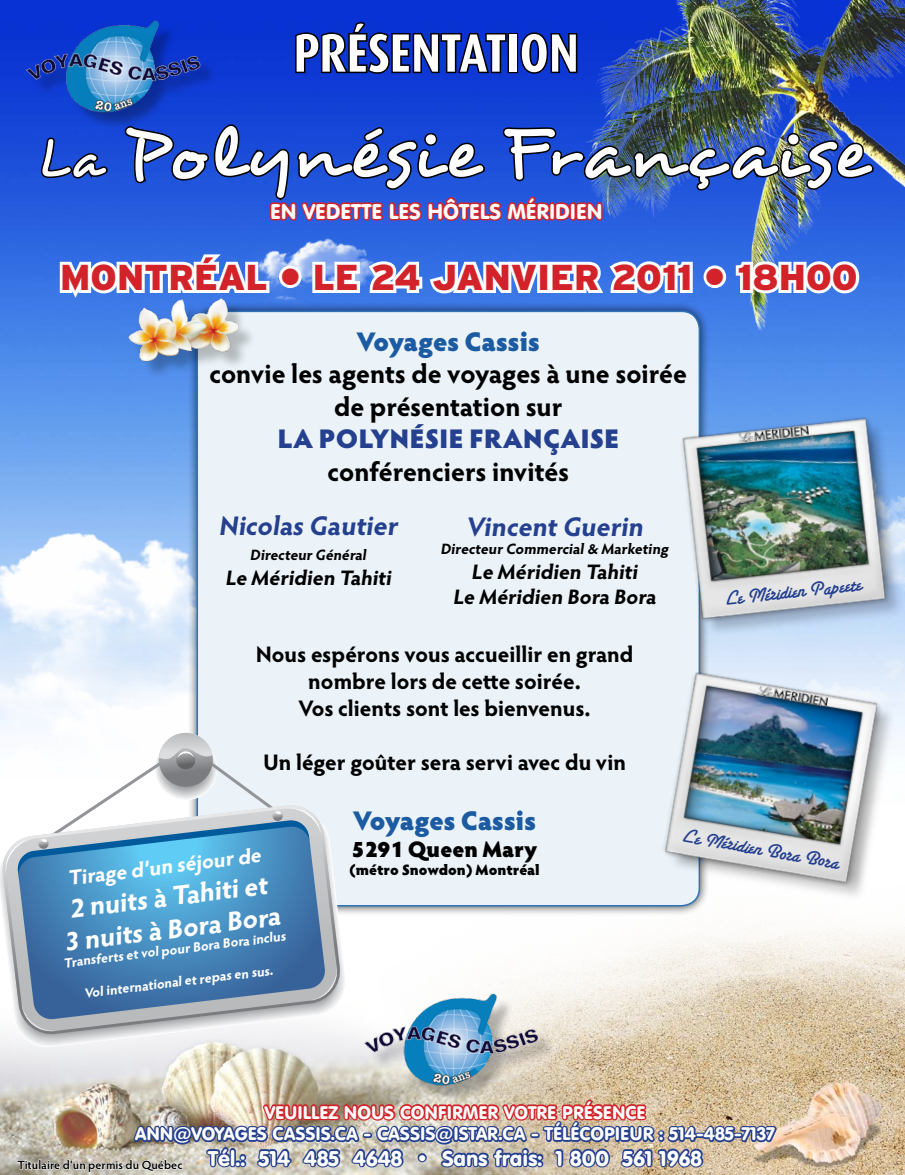
<style>
.page{position:relative;width:905px;height:1175px;background:#fff}
.page>*{position:absolute;margin:0;border:0;box-sizing:border-box;transform-origin:0 0}
.t1{font:75px "Desyrel";letter-spacing:.01em;color:#fff}
.t2{font:700 54px "Dax Condensed";letter-spacing:-.005em;color:#fff}
.t3{font:900 36px "Interstate";color:#d2232a}
.t4{font:700 27px/32.4px "Hypatia Sans Pro";letter-spacing:-.005em;color:#000;text-align:center}
.t5{font:700 27px/32.4px "Hypatia Sans Pro";color:#fff;text-align:center}
.t6{font:700 27px "Hypatia Sans Pro";color:#25408f}
.t7{font:900 27px "Hypatia Sans Pro";letter-spacing:-.015em;color:#1c5ba2}
.t8{font:900 27px "Hypatia Sans Pro";color:#25408f}
.t9{font:700 22.5px/27px "Hypatia Sans Pro";color:#000;text-align:center}
.t10{font:900 22.5px "Hypatia Sans Pro";color:#000}
.t11{font:21px "VAG Rounded BT";color:#fff}
.t12{font:700 21px/25.2px "Hypatia Sans Pro";color:#000;text-align:center}
.t13{font:21px "Santa Fe Let Plain";color:#25408f}
.t14{font:700 21px "Hypatia Sans Pro";color:#fff}
.t15{font:18px/21.6px "VAG Rounded BT";color:#fff;text-align:center}
.t16{font:700 15px "Hypatia Sans Pro";color:#000}
.t17{font:900 15px "Hypatia Sans Pro";letter-spacing:-.01em;color:#000}
.t18{font:700 13.5px "Hypatia Sans Pro";color:#fff}
.t19{font:600 12px "Hypatia Sans Pro";color:#000}
.s1{font-size:54px}
</style>
<div class="page">
<img style="left:0;top:929px;width:904px;height:245px">
<img style="left:0;top:0;width:904px;height:688px">
<img style="left:24px;top:18px;width:15px;height:95px">
<img style="left:17px;top:1092px;width:761px;height:80px">
<div style="left:187px;top:301px;width:522px;height:615px;background:#000;opacity:.75"></div>
<div style="left:197px;top:311px;width:502px;height:594px;background:#ebf3f8;border-radius:18px"></div>
<div style="left:132px;top:302px;width:124px;height:77px;background:#000;opacity:.24"></div>
<img style="left:129px;top:314px;width:112px;height:49px">
<div style="left:685px;top:421px;width:219px;height:218px;background:#000;opacity:.18"></div>
<img style="left:681px;top:409px;width:216px;height:225px">
<img style="left:738px;top:426px;width:71px;height:16px">
<div style="left:667px;top:675px;width:231px;height:229px;background:#000;opacity:.18"></div>
<img style="left:664px;top:662px;width:224px;height:236px">
<img style="left:757px;top:685px;width:71px;height:22px">
<svg style="left:1px;top:823px;width:341px;height:213px;background:#699cc3"></svg>
<svg style="left:22px;top:965px;width:317px;height:68px;background:#7c96b4"></svg>
<svg style="left:4px;top:733px;width:317px;height:148px"></svg>
<div style="left:368px;top:996px;width:187px;height:107px;background:#000;opacity:.29"></div>
<img style="left:361px;top:991px;width:179px;height:95px">
<img style="left:39px;top:3px;width:836px;height:311px">
<h2 class="t2" style="left:293px;top:23px;width:287px">PRÉSENTATION</h2>
<h1 class="t1" style="left:37px;top:106px;width:831px"><span class="s1">La</span> Polynésie Française</h1>
<p class="t11" style="left:270px;top:198px;width:334px">EN VEDETTE LES HÔTELS MÉRIDIEN</p>
<h3 class="t3" style="left:60px;top:257px;width:798px">MONTRÉAL • LE 24 JANVIER 2011 • 18H00</h3>
<p class="t7" style="left:356px;top:322px;width:185px">Voyages Cassis</p>
<p class="t4" style="left:209px;top:356px;width:479px">convie les agents de voyages à une soirée de présentation sur</p>
<p class="t8" style="left:277px;top:419px;width:343px">LA POLYNÉSIE FRANÇAISE</p>
<p class="t4" style="left:327px;top:454px;width:243px">conférenciers invités</p>
<p class="t6" style="left:218px;top:506px;width:185px">Nicolas Gautier</p>
<p class="t16" style="left:250px;top:544px;width:121px">Directeur Général</p>
<p class="t12" style="left:225px;top:564px;width:171px">Le Méridien Tahiti</p>
<p class="t6" style="left:465px;top:507px;width:184px">Vincent Guerin</p>
<p class="t16" style="left:440px;top:538px;width:232px">Directeur Commercial&amp; Marketing</p>
<p class="t12" style="left:453px;top:558px;width:208px">Le Méridien Tahiti<br>Le Méridien Bora Bora</p>
<p class="t13" style="left:723px;top:591px;width:139px;rotate:-6deg">Le Méridien Papeete</p>
<p class="t9" style="left:256px;top:640px;width:379px">Nous espérons vous accueillir en grand nombre lors de cette soirée.<br>Vos clients sont les bienvenus.</p>
<p class="t9" style="left:263px;top:748px;width:364px">Un léger goûter sera servi avec du vin</p>
<p class="t7" style="left:353px;top:800px;width:185px">Voyages Cassis</p>
<p class="t10" style="left:352px;top:832px;width:187px">5291 Queen Mary</p>
<p class="t17" style="left:349px;top:858px;width:192px">(métro Snowdon) Montréal</p>
<p class="t14" style="left:66px;top:863px;width:196px;rotate:-7deg">Tirage d’un séjour de</p>
<p class="t5" style="left:58px;top:892px;width:219px;rotate:-7deg">2 nuits à Tahiti et<br>3 nuits à Bora Bora</p>
<p class="t18" style="left:62px;top:953px;width:225px;rotate:-7deg">Transferts et vol pour Bora Bora inclus</p>
<p class="t18" style="left:83px;top:983px;width:192px;rotate:-7deg">Vol international et repas en sus.</p>
<p class="t13" style="left:683px;top:827px;width:160px;rotate:10deg">Le Méridien Bora Bora</p>
<p class="t15" style="left:135px;top:1101px;width:641px">VEUILLEZ NOUS CONFIRMER VOTRE PRÉSENCE<br>ANN@VOYAGES CASSIS.CA - CASSIS@ISTAR.CA - TÉLÉCOPIEUR : 514-485-7137</p>
<p class="t11" style="left:208px;top:1144px;width:495px">Tél.: 514 485 4648 • Sans frais: 1 800 561 1968</p>
<p class="t19" style="left:17px;top:1156px;width:167px">Titulaire d’un permis du Québec</p>
</div>
